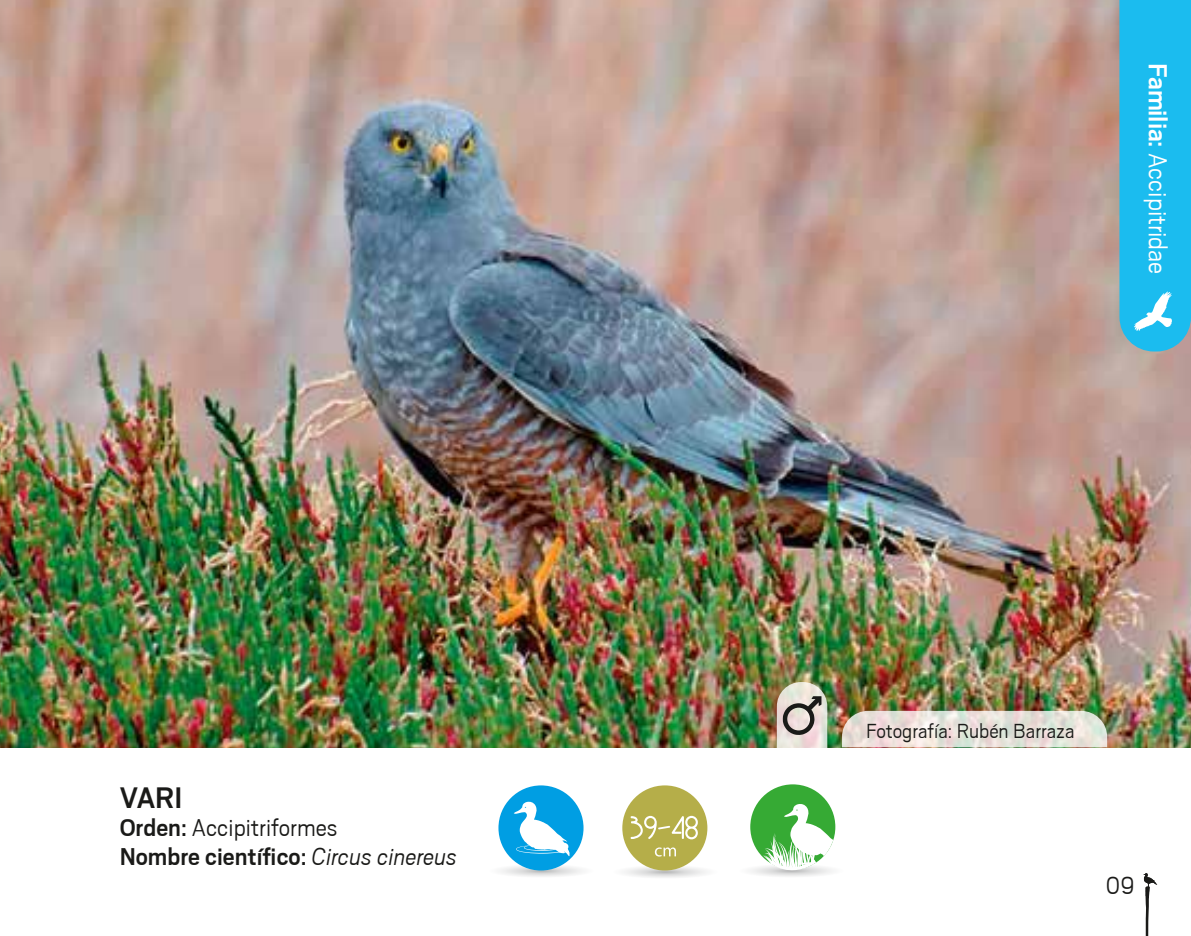
<style>
.page{position:relative;width:1191px;height:936px;background:#fff}
.page>*{position:absolute;margin:0;border:0;box-sizing:border-box;transform-origin:0 0}
.t1{font:700 33px "Scout";color:#1a1a18}
.t2{font:29.1px "Scout";letter-spacing:-.005em;color:#fff}
.t3{font:700 27px/28.5px "Scout";color:#1a1a18}
.t4{font:27px "Scout";color:#1a1a18}
.t5{font:22.5px "Scout";color:#1a1a18}
.s1{font-weight:400}
.s2{font-weight:400;font-style:italic}
.s3{font-weight:700}
</style>
<div class="page">
<svg style="left:1143px;top:873px;width:14px;height:62px"></svg>
<img style="left:0;top:0;width:1191px;height:747px">
<svg style="left:842px;top:710px;width:265px;height:37px;background:#e1dad1"></svg>
<svg style="left:1119px;top:0;width:72px;height:351px;background:#28bbea"></svg>
<svg style="left:777px;top:682px;width:50px;height:66px;background:#c1bcb2"></svg>
<svg style="left:501px;top:863px;width:81px;height:14px"></svg>
<div style="left:498px;top:785px;width:85px;height:85px;background:#009ee3;border-radius:50%"></div>
<svg style="left:514px;top:801px;width:55px;height:55px"></svg>
<svg style="left:624px;top:864px;width:82px;height:14px"></svg>
<div style="left:622px;top:785px;width:85px;height:85px;background:#b5ae49;border-radius:50%"></div>
<svg style="left:630px;top:815px;width:68px;height:24px"></svg>
<svg style="left:655px;top:847px;width:21px;height:9px"></svg>
<div style="left:750px;top:784px;width:85px;height:85px;background:#36aa34;border-radius:50%"></div>
<svg style="left:750px;top:803px;width:86px;height:73px"></svg>
<p class="t1" style="left:120px;top:781px;width:64px">VARI</p>
<p class="t3" style="left:120px;top:814px;width:339px">Orden: <span class="s1">Accipitriformes<br></span>Nombre científico: <span class="s2">Circus cinereus</span></p>
<p class="t2" style="left:1171px;top:63px;width:213px;rotate:90deg"><span class="s3">Familia:</span> Accipitridae</p>
<p class="t5" style="left:866px;top:719px;width:210px">Fotografía: Rubén Barraza</p>
<p class="t4" style="left:1105px;top:872px;width:31px">09</p>
</div>
